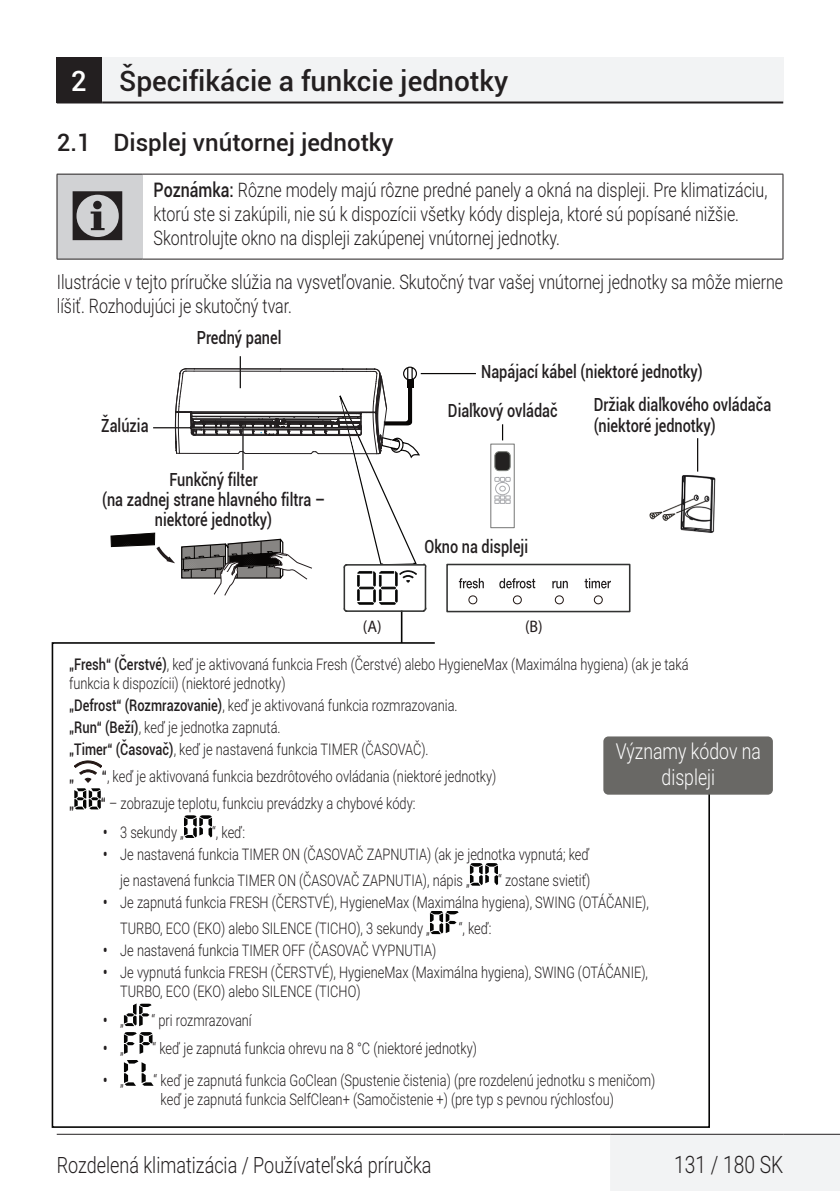
<style>
.page{position:relative;width:840px;height:1191px;background:#fff}
.page>*{position:absolute;margin:0;border:0;box-sizing:border-box;transform-origin:0 0}
.body{font:72px "ZIWARNUN";color:#231f20}
.t1{font:500 28px "Roboto";color:#231f20}
.t2{font:500 24px "Roboto";color:#231f20}
.t3{font:300 24px "Roboto";color:#231f20;scale:.8 1}
.t4{font:300 22.4px "Roboto";color:#231f20;scale:.8 1}
.body_Bold{font:300 22px/26.4px "Roboto";color:#fff;text-align:center;scale:.8 1}
.body-2{font:300 20px/24px "Roboto";color:#231f20;scale:.8 1}
.body_Bold-2{font:500 18px/21.8px "Roboto";color:#231f20;scale:.8 1}
.t5{font:16.6px "Frutiger LT Std";color:#231c1d;scale:.95 1}
.body-3{font:300 16px/19.2px "Roboto";color:#231f20;scale:.8 1}
.t6{font:700 condensed 16px "Roboto";color:#231f20;scale:.8 1}
.body-4{font:500 16px "Roboto";color:#231f20;scale:.8 1}
.s1{color:#fff}
.s2{font-weight:500}
.s3{font-weight:700;font-stretch:condensed}
.s4{font-weight:300;font-stretch:normal}
</style>
<div class="page">
<div style="left:57px;top:57px;width:45px;height:45px;background:#231f20"></div>
<div style="left:102px;top:57px;width:680px;height:45px;background:#f2f3f4"></div>
<hr style="left:57px;top:101px;width:45px;height:2px;background:#231f20">
<hr style="left:102px;top:101px;width:680px;height:2px;background:#231f20">
<div style="left:609px;top:1134px;width:230px;height:57px;background:#f2f3f4"></div>
<hr style="left:57px;top:1133px;width:552px;height:1px;background:#231f20">
<hr style="left:609px;top:1133px;width:173px;height:1px;background:#231f20">
<hr style="left:782px;top:1133px;width:57px;height:1px;background:#231f20">
<div style="left:57px;top:174px;width:85px;height:85px;background:#d1d2d4"></div>
<hr style="left:142px;top:174px;width:640px;height:1px;background:#231f20">
<hr style="left:782px;top:174px;width:1px;height:85px;background:#231f20">
<hr style="left:142px;top:259px;width:640px;height:1px;background:#231f20">
<hr style="left:57px;top:174px;width:85px;height:1px;background:#231f20">
<hr style="left:57px;top:174px;width:1px;height:85px;background:#231f20">
<hr style="left:57px;top:259px;width:85px;height:1px;background:#231f20">
<svg style="left:499px;top:578px;width:36px;height:10px"></svg>
<svg style="left:52px;top:641px;width:658px;height:486px"></svg>
<div style="left:603px;top:736px;width:169px;height:58px;background:#696865;border-radius:5px"></div>
<hr style="left:420px;top:373px;width:55px;height:1px;background:#080605">
<svg style="left:502px;top:424px;width:1px;height:16px"></svg>
<hr style="left:696px;top:438px;width:1px;height:33px;background:#080605">
<hr style="left:239px;top:356px;width:2px;height:32px;background:#080605">
<hr style="left:400px;top:610px;width:2px;height:33px;background:#050504">
<img style="left:649px;top:475px;width:67px;height:58px">
<svg style="left:110px;top:366px;width:317px;height:246px"></svg>
<svg style="left:512px;top:595px;width:10px;height:9px"></svg>
<svg style="left:468px;top:595px;width:9px;height:9px"></svg>
<svg style="left:554px;top:595px;width:10px;height:9px"></svg>
<svg style="left:593px;top:595px;width:10px;height:9px"></svg>
<div style="left:446px;top:564px;width:184px;height:48px;border:2px solid #323332"></div>
<div style="left:494px;top:452px;width:16px;height:19px;background:#232121;border-radius:4px"></div>
<div style="left:494px;top:451px;width:16px;height:20px;border:1px solid #252b26;border-radius:4px"></div>
<svg style="left:494px;top:477px;width:16px;height:27px"></svg>
<svg style="left:74px;top:761px;width:28px;height:21px"></svg>
<svg style="left:74px;top:788px;width:27px;height:21px"></svg>
<svg style="left:184px;top:815px;width:28px;height:23px"></svg>
<svg style="left:469px;top:863px;width:29px;height:22px"></svg>
<svg style="left:429px;top:911px;width:29px;height:23px"></svg>
<svg style="left:124px;top:1003px;width:27px;height:23px"></svg>
<svg style="left:124px;top:1032px;width:28px;height:22px"></svg>
<svg style="left:124px;top:1060px;width:29px;height:25px"></svg>
<div style="left:100px;top:470px;width:227px;height:61px;background:#fff"></div>
<svg style="left:458px;top:578px;width:25px;height:10px"></svg>
<svg style="left:552px;top:581px;width:15px;height:7px"></svg>
<svg style="left:584px;top:578px;width:26px;height:10px"></svg>
<p class="t1" style="left:71px;top:62px;width:438px"><span class="s1">2</span> Špecifikácie a funkcie jednotky</p>
<p class="t2" style="left:57px;top:126px;width:338px">2.1 Displej vnútornej jednotky</p>
<p class="body" style="left:68px;top:178px;width:63px">C</p>
<p class="body-2" style="left:153px;top:177px;width:768px"><span class="s2">Poznámka:</span> Rôzne modely majú rôzne predné panely a okná na displeji. Pre klimatizáciu, ktorú ste si zakúpili, nie sú k dispozícii všetky kódy displeja, ktoré sú popísané nižšie.<br>Skontrolujte okno na displeji zakúpenej vnútornej jednotky.</p>
<p class="body-2" style="left:57px;top:269px;width:909px">Ilustrácie v tejto príručke slúžia na vysvetľovanie. Skutočný tvar vašej vnútornej jednotky sa môže mierne líšiť. Rozhodujúci je skutočný tvar.</p>
<p class="body_Bold-2" style="left:101px;top:414px;width:61px">Žalúzia</p>
<p class="body_Bold-2" style="left:197px;top:326px;width:107px">Predný panel</p>
<p class="body_Bold-2" style="left:169px;top:467px;width:112px">Funkčný filter</p>
<p class="body_Bold-2" style="left:102px;top:488px;width:280px;line-height:20px;text-align:center">(na zadnej strane hlavného filtra – niektoré jednotky)</p>
<p class="body_Bold-2" style="left:481px;top:360px;width:278px">Napájací kábel (niektoré jednotky)</p>
<p class="body_Bold-2" style="left:447px;top:399px;width:139px">Diaľkový ovládač</p>
<p class="body_Bold-2" style="left:593px;top:392px;width:223px">Držiak diaľkového ovládača (niektoré jednotky)</p>
<p class="body_Bold-2" style="left:424px;top:534px;width:131px">Okno na displeji</p>
<p class="t5" style="left:362px;top:616px;width:21px">(A)</p>
<p class="t5" style="left:524px;top:616px;width:20px">(B)</p>
<p class="body-3" style="left:69px;top:653px;width:775px"><span class="s2">„Fresh“ (Čerstvé)</span>, keď je aktivovaná funkcia Fresh (Čerstvé) alebo HygieneMax (Maximálna hygiena) (ak je taká funkcia k dispozícii) (niektoré jednotky)</p>
<p class="body-3" style="left:69px;top:695px;width:487px"><span class="s2">„Defrost“ (Rozmrazovanie)</span>, keď je aktivovaná funkcia rozmrazovania.</p>
<p class="body-3" style="left:69px;top:717px;width:266px"><span class="s2">„Run“ (Beží)</span>, keď je jednotka zapnutá.</p>
<p class="body-3" style="left:69px;top:739px;width:450px"><span class="s2">„Timer“ (Časovač)</span>, keď je nastavená funkcia TIMER (ČASOVAČ).</p>
<p class="body-4" style="left:69px;top:765px;width:8px">„</p>
<p class="body-3" style="left:102px;top:766px;width:494px"><span class="s2">“</span>, keď je aktivovaná funkcia bezdrôtového ovládania (niektoré jednotky)</p>
<p class="body-4" style="left:69px;top:792px;width:8px">„</p>
<p class="body-3" style="left:101px;top:793px;width:394px"><span class="s2">“</span> – zobrazuje teplotu, funkciu prevádzky a chybové kódy:</p>
<p class="body-3" style="left:103px;top:822px;width:102px"><span class="s3">•</span> 3 sekundy „</p>
<p class="body-3" style="left:212px;top:822px;width:43px">“, keď:</p>
<p class="body-3" style="left:120px;top:841px;width:588px;line-height:25.6px;text-indent:-17px"><span class="s3">•</span> Je nastavená funkcia TIMER ON (ČASOVAČ ZAPNUTIA) (ak je jednotka vypnutá; keď je nastavená funkcia TIMER ON (ČASOVAČ ZAPNUTIA), nápis „</p>
<p class="body_Bold" style="left:615px;top:737px;width:183px">Významy kódov na displeji</p>
<p class="body-3" style="left:498px;top:870px;width:117px">“ zostane svietiť)</p>
<p class="body-3" style="left:120px;top:888px;width:662px;line-height:26.4px;text-indent:-17px"><span class="s3">•</span> Je zapnutá funkcia FRESH (ČERSTVÉ), HygieneMax (Maximálna hygiena), SWING (OTÁČANIE),<br>TURBO, ECO (EKO) alebo SILENCE (TICHO), 3 sekundy „</p>
<p class="body-3" style="left:458px;top:918px;width:43px">“, keď:</p>
<p class="body-3" style="left:103px;top:940px;width:418px"><span class="s3">•</span> Je nastavená funkcia TIMER OFF (ČASOVAČ VYPNUTIA)</p>
<p class="body-3" style="left:120px;top:962px;width:661px;text-indent:-17px"><span class="s3">•</span> Je vypnutá funkcia FRESH (ČERSTVÉ), HygieneMax (Maximálna hygiena), SWING (OTÁČANIE),<br>TURBO, ECO (EKO) alebo SILENCE (TICHO)</p>
<p class="t6" style="left:103px;top:1009px;width:27px">• <span class="s4">„</span></p>
<p class="body-3" style="left:151px;top:1010px;width:127px">“ pri rozmrazovaní</p>
<p class="t6" style="left:103px;top:1037px;width:27px">• <span class="s4">„</span></p>
<p class="body-3" style="left:152px;top:1038px;width:407px">“ keď je zapnutá funkcia ohrevu na 8 °C (niektoré jednotky)</p>
<p class="t6" style="left:103px;top:1069px;width:27px">• <span class="s4">„</span></p>
<p class="body-3" style="left:160px;top:1070px;width:619px;text-indent:-7px">“ keď je zapnutá funkcia GoClean (Spustenie čistenia) (pre rozdelenú jednotku s meničom) keď je zapnutá funkcia SelfClean+ (Samočistenie +) (pre typ s pevnou rýchlosťou)</p>
<h3 class="t4" style="left:57px;top:1148px;width:469px">Rozdelená klimatizácia / Používateľská príručka</h3>
<h3 class="t3" style="left:673px;top:1147px;width:138px">131 / 180 SK</h3>
</div>
